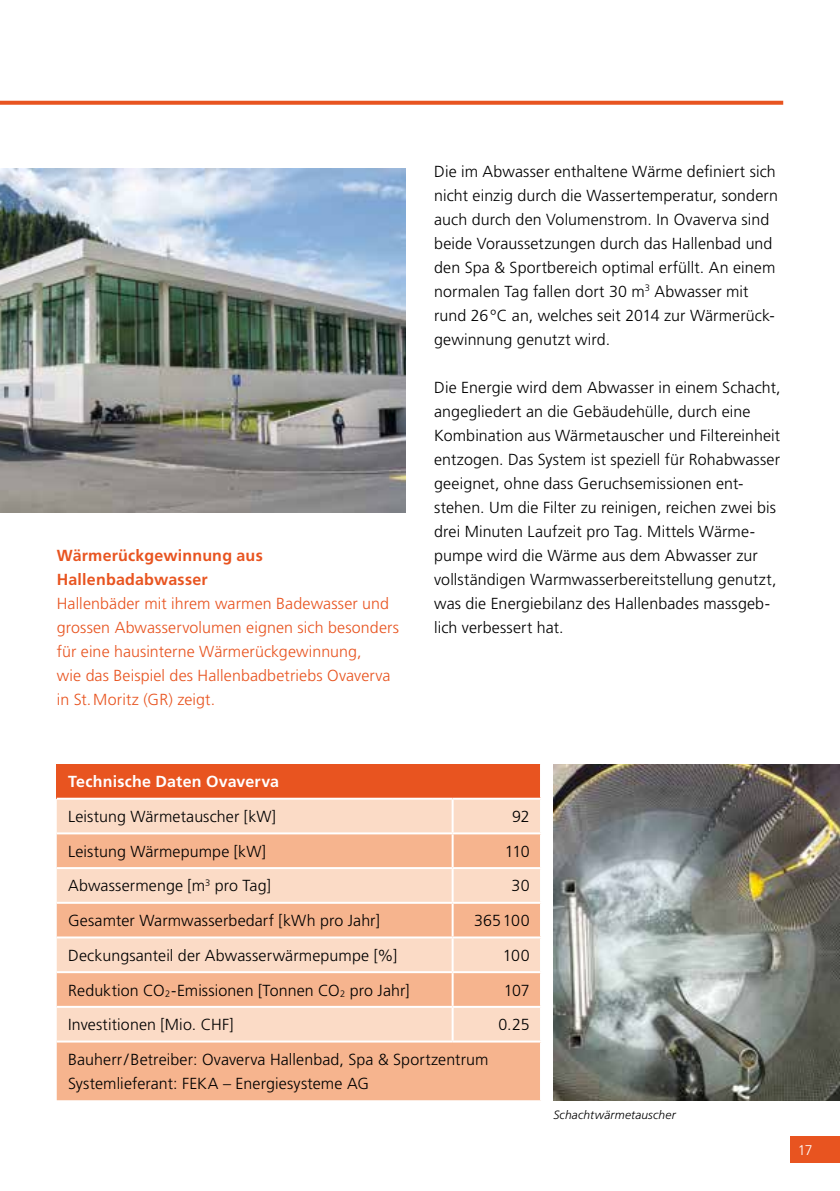
<style>
.page{position:relative;width:840px;height:1191px;background:#fff}
.page>*{position:absolute;margin:0;border:0;box-sizing:border-box;transform-origin:0 0}
.t1{font:300 16px/24px "Frutiger LT Std";letter-spacing:.005em;color:#000}
.t2{font:300 16px/24px "Frutiger LT Std";letter-spacing:.005em;color:#e85420}
.t3{font:700 16px/24px "Frutiger LT Std";letter-spacing:.015em;color:#e85420}
.t4{font:700 16px "Frutiger LT Std";letter-spacing:.01em;color:#fff}
.t5{font:300 14px "Frutiger LT Std";color:#fff}
.t6{font:italic 300 12px "Frutiger LT Std";letter-spacing:.015em;color:#000}
</style>
<div class="page">
<div style="left:790px;top:1136px;width:49px;height:26px;background:#e85420"></div>
<svg style="left:0;top:101px;width:782px;height:4px;background:#e95f2e"></svg>
<img style="left:553px;top:764px;width:286px;height:336px">
<img style="left:0;top:168px;width:405px;height:345px">
<div style="left:57px;top:764px;width:483px;height:34px;background:#e85420"></div>
<div style="left:57px;top:799px;width:482px;height:102px;background:#fbdbc6"></div>
<div style="left:57px;top:834px;width:482px;height:33px;background:#f6b48e"></div>
<svg style="left:57px;top:903px;width:482px;height:197px;background:#f7c2a2"></svg>
<hr style="left:539px;top:764px;width:2px;height:33px;background:#fff">
<hr style="left:57px;top:797px;width:395px;height:2px;background:#fff">
<hr style="left:452px;top:797px;width:89px;height:2px;background:#fff">
<hr style="left:451px;top:799px;width:2px;height:33px;background:#fff">
<hr style="left:57px;top:832px;width:395px;height:2px;background:#fff">
<hr style="left:452px;top:832px;width:89px;height:2px;background:#fff">
<hr style="left:451px;top:834px;width:2px;height:33px;background:#fff">
<hr style="left:57px;top:867px;width:395px;height:2px;background:#fff">
<hr style="left:452px;top:867px;width:89px;height:2px;background:#fff">
<hr style="left:451px;top:869px;width:2px;height:32px;background:#fff">
<hr style="left:451px;top:903px;width:2px;height:33px;background:#fff">
<hr style="left:57px;top:936px;width:395px;height:2px;background:#fff">
<hr style="left:452px;top:936px;width:89px;height:2px;background:#fff">
<hr style="left:451px;top:938px;width:2px;height:33px;background:#fff">
<hr style="left:57px;top:971px;width:395px;height:2px;background:#fff">
<hr style="left:452px;top:971px;width:89px;height:2px;background:#fff">
<hr style="left:451px;top:973px;width:2px;height:32px;background:#fff">
<hr style="left:57px;top:1005px;width:395px;height:2px;background:#fff">
<hr style="left:452px;top:1005px;width:89px;height:2px;background:#fff">
<hr style="left:451px;top:1007px;width:2px;height:33px;background:#fff">
<hr style="left:57px;top:1040px;width:395px;height:2px;background:#fff">
<hr style="left:452px;top:1040px;width:89px;height:2px;background:#fff">
<p class="t3" style="left:57px;top:543px;width:207px">Wärmerückgewinnung aus<br>Hallenbadabwasser</p>
<p class="t2" style="left:57px;top:591px;width:344px">Hallenbäder mit ihrem warmen Badewasser und grossen Abwasservolumen eignen sich besonders für eine hausinterne Wärmerückgewinnung,<br>wie das Beispiel des Hallenbadbetriebs Ovaverva in St. M oritz (GR) zeigt.</p>
<p class="t1" style="left:434px;top:159px;width:345px">Die im Abwasser enthaltene Wärme definiert sich nicht einzig durch die Wassertemperatur, sondern auch durch den Volumenstrom. I n Ovaverva sind beide Voraussetzungen durch das Hallenbad und den Spa &amp; Sportbereich optimal erfüllt. An einem normalen Tag fallen dort 30 m<sup>3</sup> Abwasser mit rund 26oC an, welches seit 2014 zur Wärmerück&shy;gewinnung genutzt wird.</p>
<p class="t1" style="left:434px;top:375px;width:348px">Die Energie wird dem Abwasser in einem Schacht, angegliedert an die Gebäudehülle, durch eine Kombination aus Wärmetauscher und Filtereinheit entzogen. Das System ist speziell für Rohabwasser geeignet, ohne dass Geruchsemissionen ent&shy;stehen. U m die Filter zu reinigen, reichen zwei bis drei M inuten Laufzeit pro Tag. M ittels Wärme&shy;pumpe wird die Wärme aus dem Abwasser zur vollständigen Warmwasserbereitstellung genutzt, was die Energiebilanz des Hallenbades massgeb&shy;lich verbessert hat.</p>
<p class="t4" style="left:68px;top:772px;width:212px">Technische Daten Ovaverva</p>
<p class="t1" style="left:68px;top:804px;width:209px">Leistung Wärmetauscher [kW]</p>
<p class="t1" style="left:512px;top:804px;width:19px">92</p>
<p class="t1" style="left:68px;top:839px;width:199px">Leistung Wärmepumpe [kW]</p>
<p class="t1" style="left:504px;top:839px;width:26px">110</p>
<p class="t1" style="left:68px;top:874px;width:204px">Abwassermenge [m<sup>3</sup> pro Tag]</p>
<p class="t1" style="left:511px;top:874px;width:20px">30</p>
<p class="t1" style="left:68px;top:909px;width:313px">G esamter Warmwasserbedarf [kWh pro Jahr]</p>
<p class="t1" style="left:474px;top:909px;width:57px">365100</p>
<p class="t1" style="left:68px;top:943px;width:330px">Deckungsanteil der Abwasserwärmepumpe [%]</p>
<p class="t1" style="left:502px;top:943px;width:28px">100</p>
<p class="t1" style="left:68px;top:978px;width:343px">Reduktion CO <sub>2</sub>-Emissionen [Tonnen CO <sub>2</sub> pro Jahr]</p>
<p class="t1" style="left:503px;top:978px;width:27px">107</p>
<p class="t1" style="left:68px;top:1013px;width:167px">I nvestitionen [M io. CHF]</p>
<p class="t1" style="left:498px;top:1013px;width:33px">0.25</p>
<p class="t1" style="left:68px;top:1047px;width:421px">Bauherr/ Betreiber: Ovaverva Hallenbad, Spa &amp; Sportzentrum<br>Systemlieferant: FEKA – Energiesysteme AG</p>
<p class="t6" style="left:553px;top:1108px;width:124px">Schachtwärmetauscher</p>
<p class="t5" style="left:797px;top:1142px;width:16px">17</p>
</div>
